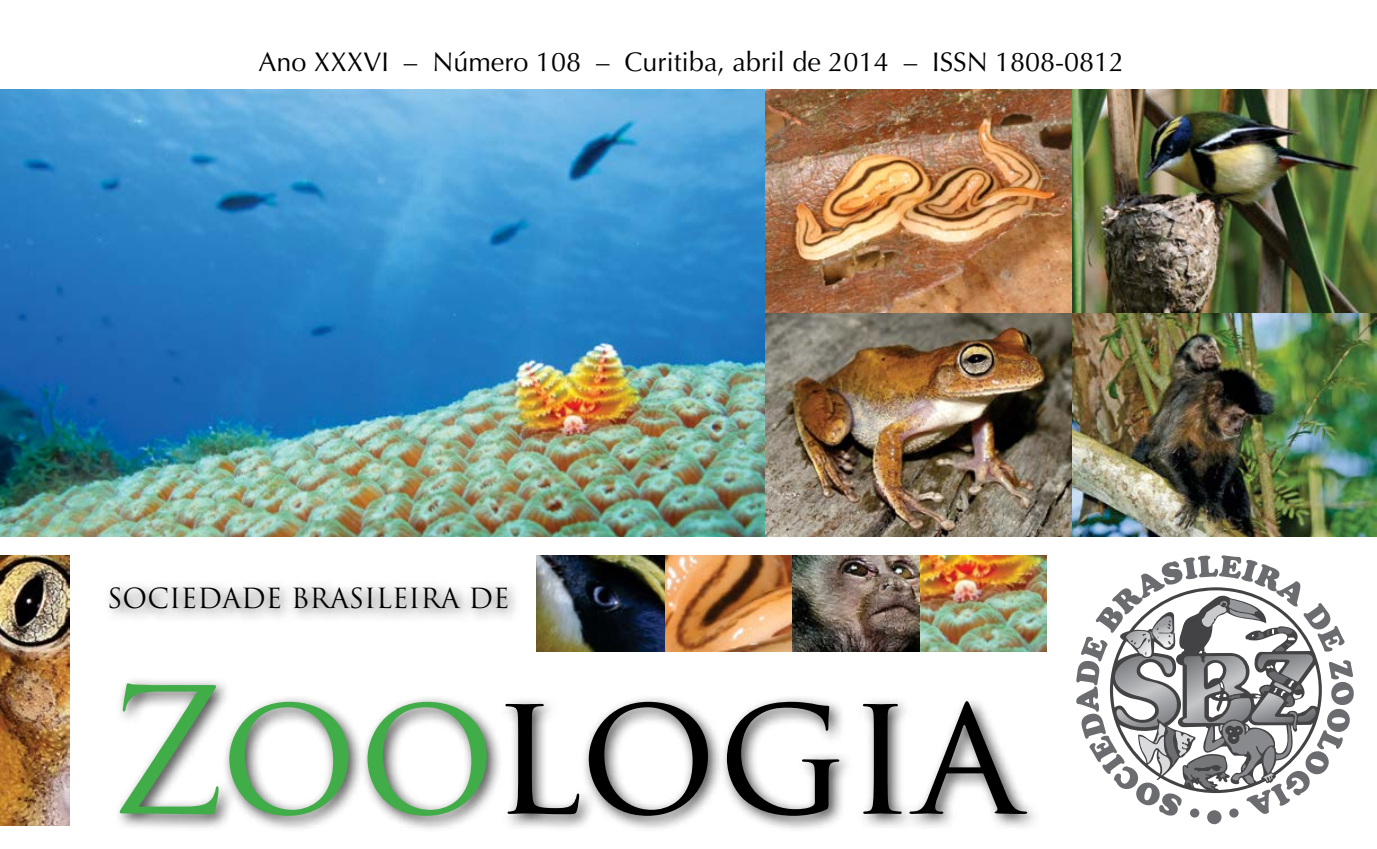
<style>
.page{position:relative;width:1377px;height:849px;background:#fff}
.page>*{position:absolute;margin:0;border:0;box-sizing:border-box;transform-origin:0 0}
.t1{font:171px "Trajan Pro";color:#000}
.t2{font:27px "Optima";color:#000}
.t3{font:27px "Trajan Pro";color:#000}
.s1{color:#41ad49}
</style>
<div class="page">
<img style="left:0;top:89px;width:1377px;height:447px">
<div style="left:103px;top:579px;width:941px;height:253px;background:#000;opacity:.75"></div>
<img style="left:0;top:555px;width:70px;height:270px">
<img style="left:537px;top:555px;width:510px;height:96px">
<svg style="left:1076px;top:555px;width:278px;height:269px"></svg>
<p class="t2" style="left:258px;top:46px;width:867px">Ano XXXVI – Número 108 – Curitiba, abril de 2014 – ISSN 1808-0812</p>
<p class="t3" style="left:107px;top:581px;width:404px">SOCIEDADE BRASILEIRA DE</p>
<h1 class="t1" style="left:107px;top:642px;width:915px"><span class="s1">Zoo</span>logia</h1>
</div>
